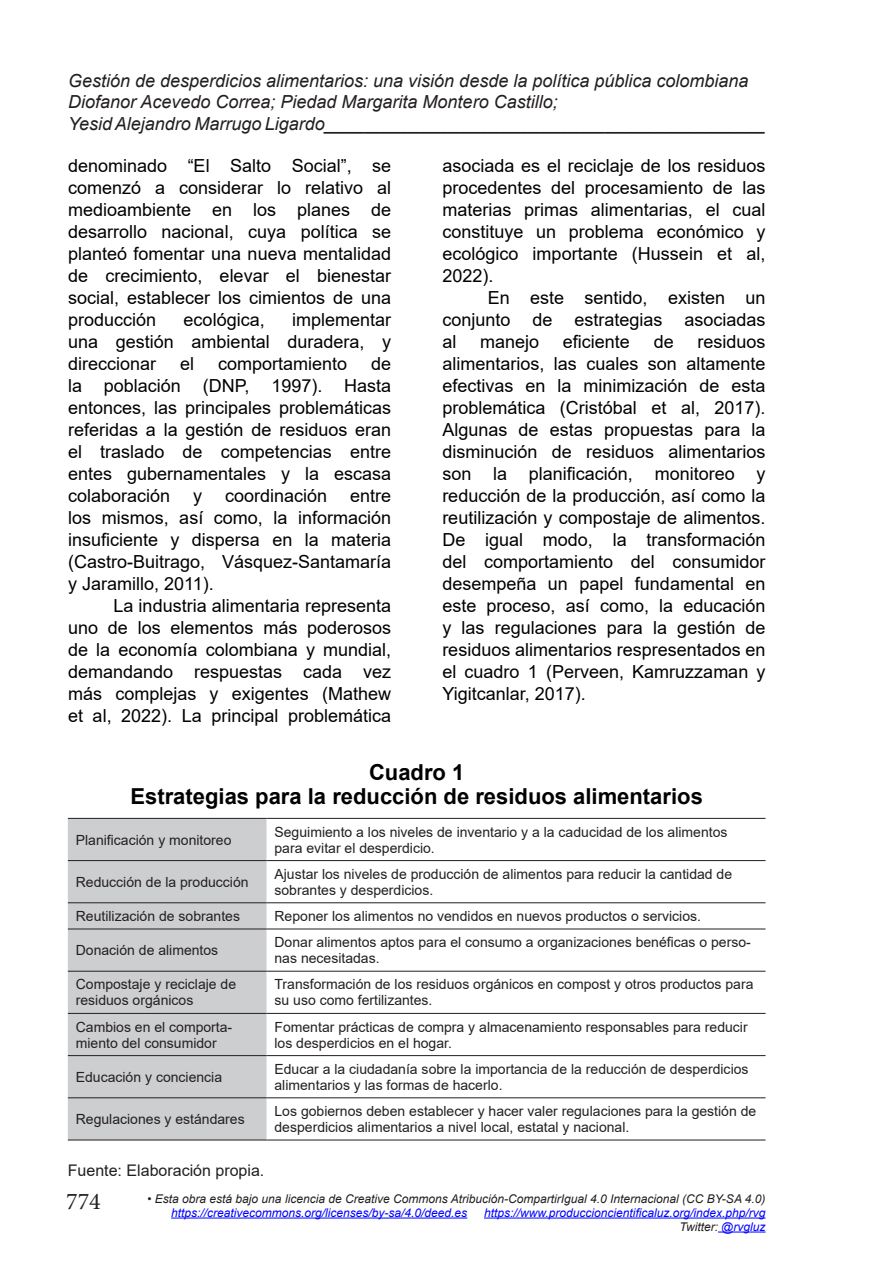
<style>
.page{position:relative;width:879px;height:1276px;background:#fff}
.page>*{position:absolute;margin:0;border:0;box-sizing:border-box;transform-origin:0 0}
.t1{font:24px "Minion Pro";color:#231f20}
.TITULOS_GRAFICOS_Y_T{font:700 22px "Arial";color:#000}
.CONTENIDO{font:18px/22px "Arial";color:#000;text-align:justify}
.t2{font:italic 18px/21.6px "Arial";color:#231f20}
.t3{font:16px "Arial";color:#231f20}
.t4{font:14px/16px "Arial";color:#231f20}
.t5{font:italic 12px/14px "Arial";color:#00f;text-align:right}
.t6{font:italic 12px "Arial";color:#231f20}
.s1{color:#231f20}
</style>
<div class="page">
<hr style="left:171px;top:1217px;width:296px;height:1px;background:#00f">
<hr style="left:484px;top:1217px;width:281px;height:1px;background:#00f">
<hr style="left:718px;top:1231px;width:47px;height:1px;background:#00f">
<div style="left:68px;top:819px;width:198px;height:320px;background:#cdced0"></div>
<hr style="left:68px;top:818px;width:198px;height:1px;background:#231f20">
<hr style="left:266px;top:818px;width:499px;height:1px;background:#231f20">
<hr style="left:68px;top:860px;width:198px;height:1px;background:#231f20">
<hr style="left:266px;top:860px;width:499px;height:1px;background:#231f20">
<hr style="left:68px;top:902px;width:198px;height:1px;background:#231f20">
<hr style="left:266px;top:902px;width:499px;height:1px;background:#231f20">
<hr style="left:68px;top:928px;width:198px;height:1px;background:#231f20">
<hr style="left:266px;top:928px;width:499px;height:1px;background:#231f20">
<hr style="left:68px;top:970px;width:198px;height:1px;background:#231f20">
<hr style="left:266px;top:970px;width:499px;height:1px;background:#231f20">
<hr style="left:68px;top:1013px;width:198px;height:1px;background:#231f20">
<hr style="left:266px;top:1013px;width:499px;height:1px;background:#231f20">
<hr style="left:68px;top:1055px;width:198px;height:1px;background:#231f20">
<hr style="left:266px;top:1055px;width:499px;height:1px;background:#231f20">
<hr style="left:68px;top:1097px;width:198px;height:1px;background:#231f20">
<hr style="left:266px;top:1097px;width:499px;height:1px;background:#231f20">
<hr style="left:68px;top:1139px;width:198px;height:1px;background:#231f20">
<hr style="left:266px;top:1139px;width:499px;height:1px;background:#231f20">
<p class="t2" style="left:68px;top:70px;width:699px">Gestión de desperdicios alimentarios: una visión desde la política pública colombiana<br>Diofanor Acevedo Correa; Piedad Margarita Montero Castillo;<br>Yesid Alejandro Marrugo Ligardo____________________________________________</p>
<p class="CONTENIDO" style="left:68px;top:154px;width:325px">denominado “El Salto Social”, se comenzó a considerar lo relativo al medioambiente en los planes de desarrollo nacional, cuya política se planteó fomentar una nueva mentalidad de crecimiento, elevar el bienestar social, establecer los cimientos de una producción</p>
<p class="CONTENIDO" style="left:184px;top:308px;width:83px">ecológica,</p>
<p class="CONTENIDO" style="left:68px;top:308px;width:325px;text-indent:224px">implementar una gestión ambiental duradera, y direccionar</p>
<p class="CONTENIDO" style="left:68px;top:352px;width:325px;text-indent:303px">de la población (DNP, 1997). Hasta entonces, las principales problemáticas referidas a la gestión de residuos eran el traslado de competencias entre entes gubernamentales y la escasa colaboración</p>
<p class="CONTENIDO" style="left:180px;top:352px;width:16px">el</p>
<p class="CONTENIDO" style="left:218px;top:352px;width:131px">comportamiento</p>
<p class="CONTENIDO" style="left:193px;top:484px;width:10px">y</p>
<p class="CONTENIDO" style="left:225px;top:484px;width:104px">coordinación</p>
<p class="CONTENIDO" style="left:68px;top:484px;width:325px;text-indent:282px">entre los mismos, así como, la información insuficiente y dispersa en la materia (Castro-Buitrago, Vásquez-Santamaría y Jaramillo, 2011).</p>
<p class="CONTENIDO" style="left:68px;top:594px;width:325px;text-indent:45px">La industria alimentaria representa uno de los elementos más poderosos de la economía colombiana y mundial, demandando respuestas cada vez más complejas y exigentes (Mathew et al, 2022). La principal problemática</p>
<p class="CONTENIDO" style="left:442px;top:154px;width:325px">asociada es el reciclaje de los residuos procedentes del procesamiento de las materias primas alimentarias, el cual constituye un problema económico y ecológico importante (Hussein et al, 2022).</p>
<p class="CONTENIDO" style="left:442px;top:286px;width:325px;text-indent:45px">En este sentido, existen un conjunto de estrategias asociadas al</p>
<p class="CONTENIDO" style="left:480px;top:330px;width:61px">manejo</p>
<p class="CONTENIDO" style="left:563px;top:330px;width:69px">eficiente</p>
<p class="CONTENIDO" style="left:654px;top:330px;width:22px">de</p>
<p class="CONTENIDO" style="left:442px;top:330px;width:325px;text-indent:255px">residuos alimentarios, las cuales son altamente efectivas en la minimización de esta problemática (Cristóbal et al, 2017).<br>Algunas de estas propuestas para la disminución de residuos alimentarios son la planificación, monitoreo y reducción de la producción, así como la reutilización y compostaje de alimentos.<br>De igual modo, la transformación del comportamiento del consumidor desempeña un papel fundamental en este proceso, así como, la educación y las regulaciones para la gestión de residuos alimentarios respresentados en el cuadro 1 (Perveen, Kamruzzaman y Yigitcanlar, 2017).</p>
<p class="TITULOS_GRAFICOS_Y_T" style="left:369px;top:757px;width:97px">Cuadro 1</p>
<p class="TITULOS_GRAFICOS_Y_T" style="left:130px;top:781px;width:574px">Estrategias para la reducción de residuos alimentarios</p>
<p class="t4" style="left:76px;top:831px;width:157px">Planificación y monitoreo</p>
<p class="t4" style="left:274px;top:823px;width:454px">Seguimiento a los niveles de inventario y a la caducidad de los alimentos para evitar el desperdicio.</p>
<p class="t4" style="left:76px;top:874px;width:174px">Reducción de la producción</p>
<p class="t4" style="left:274px;top:866px;width:459px">Ajustar los niveles de producción de alimentos para reducir la cantidad de sobrantes y desperdicios.</p>
<p class="t4" style="left:76px;top:908px;width:166px">Reutilización de sobrantes</p>
<p class="t4" style="left:274px;top:908px;width:428px">Reponer los alimentos no vendidos en nuevos productos o servicios.</p>
<p class="t4" style="left:76px;top:942px;width:144px">Donación de alimentos</p>
<p class="t4" style="left:274px;top:934px;width:478px">Donar alimentos aptos para el consumo a organizaciones benéficas o perso&shy;nas necesitadas.</p>
<p class="t4" style="left:76px;top:976px;width:162px">Compostaje y reciclaje de residuos orgánicos</p>
<p class="t4" style="left:274px;top:976px;width:480px">Transformación de los residuos orgánicos en compost y otros productos para su uso como fertilizantes.</p>
<p class="t4" style="left:76px;top:1018px;width:158px">Cambios en el comporta&shy;miento del consumidor</p>
<p class="t4" style="left:274px;top:1018px;width:475px">Fomentar prácticas de compra y almacenamiento responsables para reducir los desperdicios en el hogar.</p>
<p class="t4" style="left:76px;top:1068px;width:148px">Educación y conciencia</p>
<p class="t4" style="left:274px;top:1060px;width:475px">Educar a la ciudadanía sobre la importancia de la reducción de desperdicios alimentarios y las formas de hacerlo.</p>
<p class="t4" style="left:76px;top:1111px;width:170px">Regulaciones y estándares</p>
<p class="t4" style="left:274px;top:1103px;width:483px">Los gobiernos deben establecer y hacer valer regulaciones para la gestión de desperdicios alimentarios a nivel local, estatal y nacional.</p>
<p class="t3" style="left:68px;top:1159px;width:198px">Fuente: Elaboración propia.</p>
<h1 class="t1" style="left:66px;top:1185px;width:36px">774</h1>
<p class="t6" style="left:147px;top:1190px;width:620px">• Esta obra está bajo una licencia de Creative Commons Atribución-CompartirIgual 4.0 Internacional (CC BY-SA 4.0)</p>
<p class="t5" style="left:171px;top:1205px;width:298px">https://creativecommons.org/licenses/by-sa/4.0/deed.es</p>
<p class="t5" style="left:484px;top:1205px;width:283px">https://www.produccioncientificaluz.org/index.php/rvg<br><span class="s1">Twitter:</span> @rvgluz</p>
</div>
